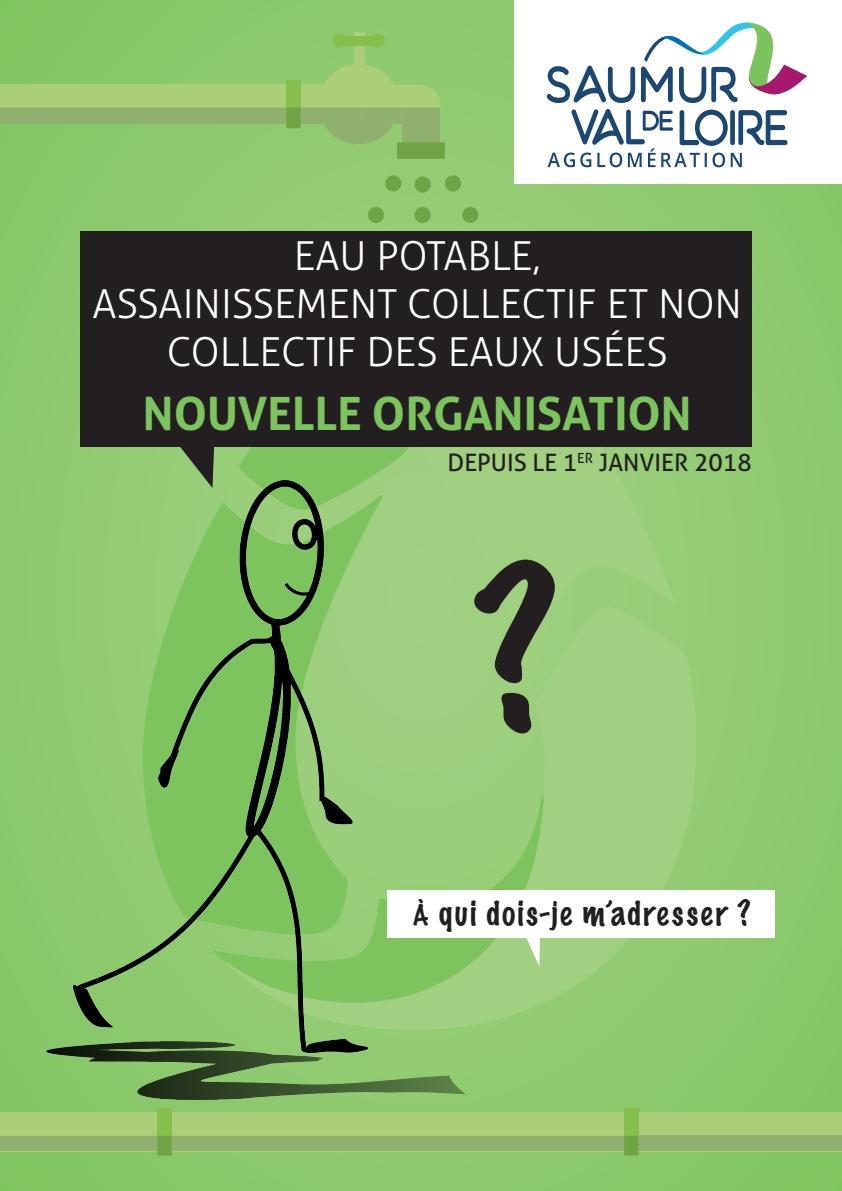
<style>
.page{position:relative;width:842px;height:1191px;background:#8cc96e}
.page>*{position:absolute;margin:0;border:0;box-sizing:border-box;transform-origin:0 0}
.t1{font:100 206px "Marker Felt";color:#231f20}
.t2{font:700 46px "Aller";color:#7dc45e}
.t3{font:300 40px/48px "Aller";color:#fff;text-align:center}
.t4{font:100 32px "Marker Felt";letter-spacing:.065em;color:#231f20}
.t5{font:24px "Aller";color:#231f20}
</style>
<div class="page">
<svg style="left:465px;top:645px;width:231px;height:382px;fill:#a0d080"></svg>
<svg style="left:414px;top:447px;width:261px;height:206px;fill:#a0d080"></svg>
<svg style="left:465px;top:793px;width:79px;height:211px;fill:#9ace7b"></svg>
<svg style="left:238px;top:447px;width:176px;height:33px"></svg>
<div style="left:0;top:1112px;width:842px;height:39px;background:#abcf78"></div>
<div style="left:158px;top:1107px;width:14px;height:48px;background:#87bf4d"></div>
<div style="left:624px;top:1107px;width:14px;height:48px;background:#87bf4d"></div>
<div style="left:638px;top:1135px;width:204px;height:16px;background:#8fb06e"></div>
<svg style="left:0;top:1135px;width:638px;height:20px"></svg>
<div style="left:319px;top:64px;width:80px;height:80px;background:#abcf78;border-radius:50%"></div>
<div style="left:286px;top:80px;width:14px;height:48px;background:#87bf4d"></div>
<div style="left:354px;top:32px;width:10px;height:48px;background:#abcf78"></div>
<div style="left:340px;top:36px;width:34px;height:10px;background:#87bf4d"></div>
<div style="left:332px;top:34px;width:14px;height:14px;background:#87bf4d;border-radius:50%"></div>
<div style="left:371px;top:34px;width:14px;height:14px;background:#87bf4d;border-radius:50%"></div>
<svg style="left:0;top:85px;width:445px;height:74px"></svg>
<div style="left:415px;top:207px;width:16px;height:16px;background:#70a345;border-radius:50%"></div>
<div style="left:415px;top:176px;width:16px;height:17px;background:#70a345;border-radius:50%"></div>
<div style="left:385px;top:175px;width:16px;height:16px;background:#70a345;border-radius:50%"></div>
<div style="left:368px;top:207px;width:16px;height:16px;background:#70a345;border-radius:50%"></div>
<div style="left:445px;top:175px;width:16px;height:16px;background:#70a345;border-radius:50%"></div>
<div style="left:462px;top:207px;width:16px;height:16px;background:#70a345;border-radius:50%"></div>
<svg style="left:180px;top:447px;width:35px;height:33px"></svg>
<div style="left:80px;top:231px;width:672px;height:216px;background:#231f20"></div>
<div style="left:387px;top:890px;width:387px;height:48px;background:#fff"></div>
<svg style="left:515px;top:938px;width:26px;height:28px"></svg>
<div style="left:514px;top:0;width:328px;height:183px;background:#fff"></div>
<svg style="left:546px;top:66px;width:89px;height:37px"></svg>
<svg style="left:641px;top:22px;width:166px;height:81px"></svg>
<svg style="left:548px;top:109px;width:239px;height:58px"></svg>
<img style="left:47px;top:480px;width:418px;height:619px">
<p class="t3" style="left:294px;top:232px;width:248px">EAU POTABLE,</p>
<p class="t3" style="left:92px;top:280px;width:651px">ASSAINISSEMENT COLLECTIF ET NON<br>COLLECTIF DES EAUX USÉES</p>
<p class="t2" style="left:143px;top:385px;width:550px">NOUVELLE ORGANISATION</p>
<p class="t5" style="left:448px;top:448px;width:306px">DEPUIS LE 1<sup>ER</sup> JANVIER 2018</p>
<p class="t1" style="left:473px;top:484px;width:86px">?</p>
<p class="t4" style="left:413px;top:887px;width:339px">À qui dois-je m’adresser ?</p>
</div>
